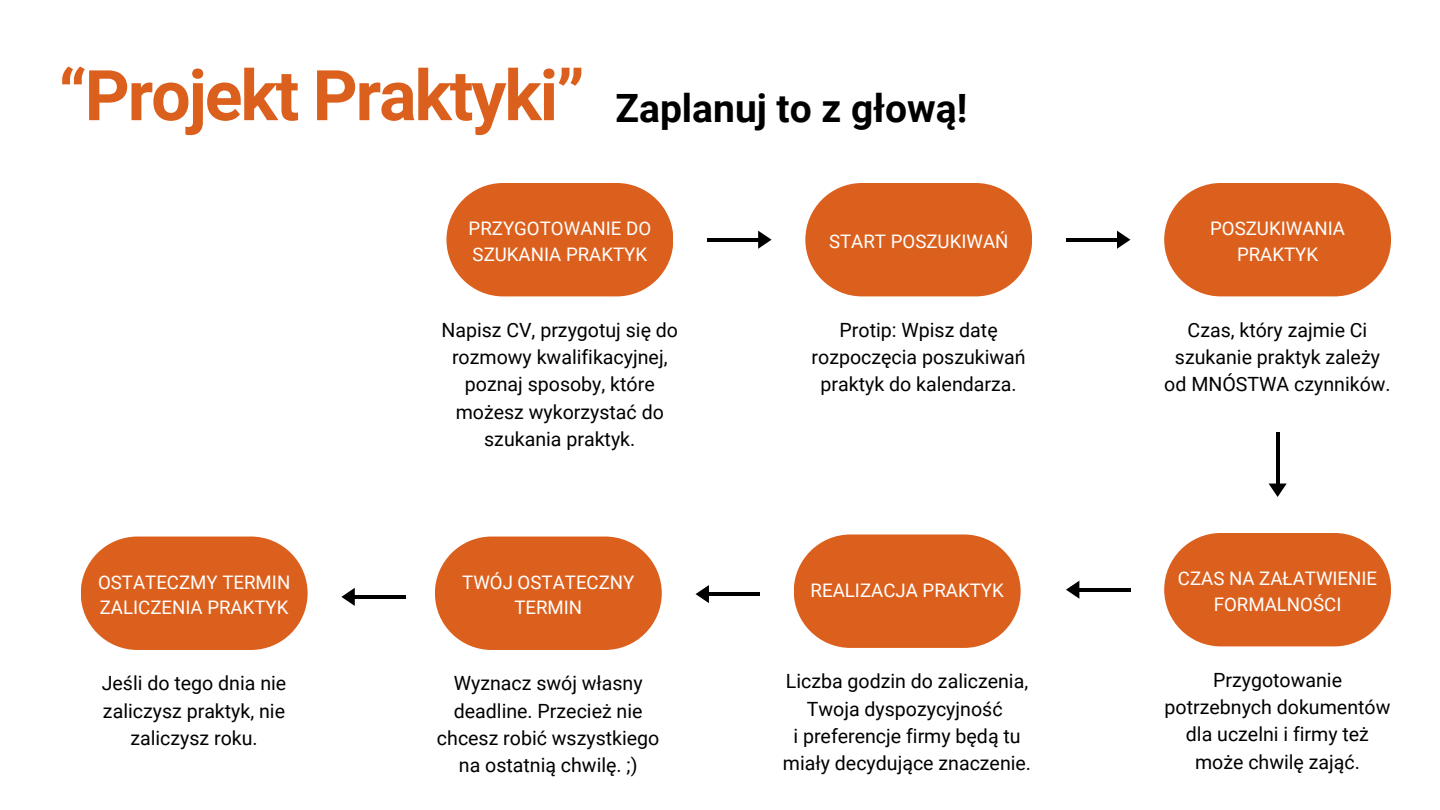
<style>
.page{position:relative;width:1440px;height:810px;background:#fff}
.page>*{position:absolute;margin:0;border:0;box-sizing:border-box;transform-origin:0 0}
.t1{font:700 70px "Roboto";letter-spacing:-.03em;color:#dc601d}
.t2{font:700 39px "Roboto";color:#000}
.t3{font:19.6px/27.3px "Roboto";color:#000;text-align:center}
.t4{font:18.7px/25.9px "Roboto";color:#fff;text-align:center}
</style>
<div class="page">
<hr style="left:1077px;top:588px;width:53px;height:3px;background:#000">
<svg style="left:1066px;top:581px;width:13px;height:18px"></svg>
<div style="left:81px;top:537px;width:227px;height:113px;background:#dc601d;border-radius:57px"></div>
<div style="left:435px;top:537px;width:227px;height:113px;background:#dc601d;border-radius:57px"></div>
<hr style="left:706px;top:593px;width:54px;height:2px;background:#000">
<svg style="left:696px;top:585px;width:13px;height:18px"></svg>
<div style="left:794px;top:534px;width:227px;height:114px;background:#dc601d;border-radius:57px"></div>
<hr style="left:352px;top:596px;width:54px;height:2px;background:#000">
<svg style="left:341px;top:588px;width:14px;height:18px"></svg>
<div style="left:1164px;top:533px;width:227px;height:113px;background:#dc601d;border-radius:57px"></div>
<hr style="left:1276px;top:433px;width:3px;height:53px;background:#000">
<svg style="left:1269px;top:484px;width:18px;height:13px"></svg>
<div style="left:1164px;top:183px;width:227px;height:113px;background:#dc601d;border-radius:57px"></div>
<div style="left:805px;top:183px;width:227px;height:113px;background:#dc601d;border-radius:57px"></div>
<div style="left:446px;top:183px;width:227px;height:113px;background:#dc601d;border-radius:57px"></div>
<hr style="left:707px;top:238px;width:54px;height:3px;background:#000">
<svg style="left:758px;top:231px;width:14px;height:18px"></svg>
<hr style="left:1066px;top:238px;width:54px;height:3px;background:#000">
<svg style="left:1117px;top:231px;width:13px;height:18px"></svg>
<p class="t1" style="left:58px;top:55px;width:528px">“Projekt Praktyki”</p>
<p class="t2" style="left:616px;top:86px;width:353px">Zaplanuj to z głową!</p>
<p class="t4" style="left:98px;top:569px;width:194px;text-align:left">OSTATECZMY TERMIN<br>ZALICZENIA PRAKTYK</p>
<p class="t3" style="left:102px;top:670px;width:186px">Jeśli do tego dnia nie zaliczysz praktyk, nie zaliczysz roku.</p>
<p class="t4" style="left:469px;top:216px;width:184px;text-align:left">PRZYGOTOWANIE DO<br>SZUKANIA PRAKTYK</p>
<p class="t3" style="left:441px;top:316px;width:238px">Napisz CV, przygotuj się do rozmowy kwalifikacyjnej, poznaj sposoby, które możesz wykorzystać do szukania praktyk.</p>
<p class="t4" style="left:462px;top:569px;width:174px">TWÓJ OSTATECZNY<br>TERMIN</p>
<p class="t3" style="left:437px;top:670px;width:224px">Wyznacz swój własny deadline. Przecież nie chcesz robić wszystkiego na ostatnią chwilę. ;)</p>
<p class="t4" style="left:829px;top:228px;width:181px">START POSZUKIWAŃ</p>
<p class="t3" style="left:812px;top:317px;width:216px">Protip: Wpisz datę rozpoczęcia poszukiwań praktyk do kalendarza.</p>
<p class="t4" style="left:811px;top:578px;width:195px">REALIZACJA PRAKTYK</p>
<p class="t3" style="left:786px;top:668px;width:244px">Liczba godzin do zaliczenia,<br>Twoja dyspozycyjność</p>
<p class="t3" style="left:783px;top:723px;width:250px">i preferencje firmy będą tu miały decydujące znaczenie.</p>
<p class="t4" style="left:1210px;top:216px;width:137px">POSZUKIWANIA<br>PRAKTYK</p>
<p class="t3" style="left:1164px;top:316px;width:228px">Czas, który zajmie Ci szukanie praktyk zależy od MNÓSTWA czynników.</p>
<p class="t4" style="left:1178px;top:566px;width:201px">CZAS NA ZAŁATWIENIE<br>FORMALNOŚCI</p>
<p class="t3" style="left:1165px;top:666px;width:227px">Przygotowanie potrzebnych dokumentów dla uczelni i firmy też może chwilę zająć.</p>
</div>
